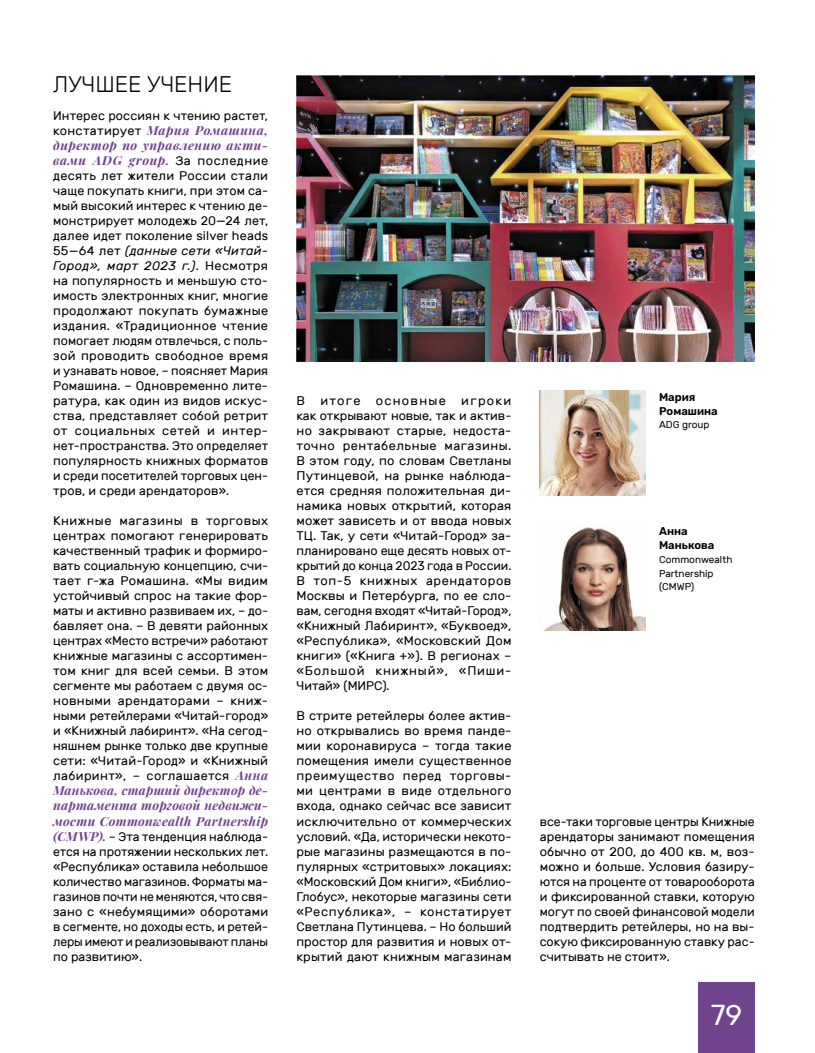
<style>
.page{position:relative;width:815px;height:1053px;background:#fff}
.page>*{position:absolute;margin:0;border:0;box-sizing:border-box;transform-origin:0 0}
.t1{font:28.75px "Rubik";color:#fff}
.t2{font:300 22.5px "Rubik";color:#000}
.t3{font:12.5px/15px "Rubik";letter-spacing:.005em;color:#000;text-align:justify}
.t4{font:italic 700 12.5px/15px "Playfair Display";letter-spacing:.025em;color:#70448d;text-align:justify}
.t5{font:600 11.25px/13.8px "Rubik";color:#000}
.t6{font:10px/13.8px "Rubik";color:#000}
.s1{font-family:"Rubik";font-weight:400;font-style:normal;color:#000}
.s2{font-style:italic}
.s3{font-family:"Playfair Display";font-weight:700;font-style:italic;color:#70448d}
</style>
<div class="page">
<div style="left:698px;top:981px;width:57px;height:71px;background:#70448d"></div>
<img style="left:540px;top:390px;width:105px;height:105px">
<img style="left:543px;top:526px;width:102px;height:104px">
<img style="left:296px;top:75px;width:459px;height:286px">
<h2 class="t2" style="left:53px;top:72px;width:180px">ЛУЧШЕЕ УЧЕНИЕ</h2>
<p class="t3" style="left:53px;top:108px;width:216px">Интерес россиян к чтению растет,</p>
<p class="t4" style="left:53px;top:122px;width:216px"><span class="s1">констатирует</span> Мария Ромашина, директор по управлению акти&shy;вами ADG group. <span class="s1">За последние</span></p>
<p class="t3" style="left:53px;top:168px;width:217px">десять лет жители России стали чаще покупать книги, при этом са&shy;мый высокий интерес к чтению де&shy;монстрирует молодежь 20—24 лет, далее идет поколение silver heads 55—64 лет <span class="s2">(данные сети «Читай-Город», март 2023 г.)</span>. Несмотря на популярность и меньшую сто&shy;имость электронных книг, многие продолжают покупать бумажные издания. «Традиционное чтение помогает людям отвлечься, с поль&shy;зой проводить свободное время и узнавать новое, – поясняет Мария Ромашина. – Одновременно лите&shy;ратура, как один из видов искус&shy;ства, представляет собой ретрит от социальных сетей и интер&shy;нет-пространства. Это определяет популярность книжных форматов и среди посетителей торговых цен&shy;тров, и среди арендаторов».</p>
<p class="t3" style="left:53px;top:513px;width:217px">Книжные магазины в торговых центрах помогают генерировать качественный трафик и формиро&shy;вать социальную концепцию, счи&shy;тает г-жа Ромашина. «Мы видим устойчивый спрос на такие фор&shy;маты и активно развиваем их, – до&shy;бавляет она. – В девяти районных центрах «Место встречи» работают книжные магазины с ассортимен&shy;том книг для всей семьи. В этом сегменте мы работаем с двумя ос&shy;новными арендаторами – книж&shy;ными ретейлерами «Читай-город» и «Книжный лабиринт». «На сегод&shy;няшнем рынке только две крупные сети: «Читай-Город» и «Книжный лабиринт», – соглашается <span class="s3">Анна</span></p>
<p class="t4" style="left:53px;top:782px;width:216px">Манькова, старший директор де&shy;партамента торговой недвижи&shy;мости Commonwealth Partnership</p>
<p class="t3" style="left:53px;top:828px;width:217px"><span class="s3">(CMWP).</span> – Эта тенденция наблюда&shy;ется на протяжении нескольких лет. «Республика» оставила небольшое количество магазинов. Форматы ма&shy;газинов почти не меняются, что свя&shy;зано с «небумящими» оборотами в сегменте, но доходы есть, и ретей&shy;леры имеют и реализовывают планы по развитию».</p>
<p class="t3" style="left:296px;top:393px;width:217px">В итоге основные игроки как открывают новые, так и актив&shy;но закрывают старые, недоста&shy;точно рентабельные магазины.<br>В этом году, по словам Светланы Путинцевой, на рынке наблюда&shy;ется средняя положительная ди&shy;намика новых открытий, которая может зависеть и от ввода новых ТЦ. Так, у сети «Читай-Город» за&shy;планировано еще десять новых от&shy;крытий до конца 2023 года в России.<br>В топ-5 книжных арендаторов Москвы и Петербурга, по ее сло&shy;вам, сегодня входят «Читай-Город», «Книжный Лабиринт», «Буквоед», «Республика», «Московский Дом книги» («Книга +»). В регионах – «Большой книжный», «Пиши-Читай» (МИРС).</p>
<p class="t3" style="left:296px;top:708px;width:217px">В стрите ретейлеры более актив&shy;но открывались во время панде&shy;мии коронавируса – тогда такие помещения имели существенное преимущество перед торговы&shy;ми центрами в виде отдельного входа, однако сейчас все зависит исключительно от коммерческих условий. «Да, исторически некото&shy;рые магазины размещаются в по&shy;пулярных «стритовых» локациях: «Московский Дом книги», «Библио-Глобус», некоторые магазины сети «Республика», – констатирует Светлана Путинцева. – Но больший простор для развития и новых от&shy;крытий дают книжным магазинам</p>
<p class="t5" style="left:659px;top:390px;width:60px">Мария<br>Ромашина</p>
<p class="t6" style="left:659px;top:418px;width:52px">ADG group</p>
<p class="t5" style="left:659px;top:525px;width:57px">Анна<br>Манькова</p>
<p class="t6" style="left:659px;top:552px;width:75px">Commonwealth<br>Partnership (CMWP)</p>
<p class="t3" style="left:540px;top:813px;width:217px">все-таки торговые центры Книжные арендаторы занимают помещения обычно от 200, до 400 кв. м, воз&shy;можно и больше. Условия базиру&shy;ются на проценте от товарооборота и фиксированной ставки, которую могут по своей финансовой модели подтвердить ретейлеры, но на вы&shy;сокую фиксированную ставку рас&shy;считывать не стоит».</p>
<h1 class="t1" style="left:711px;top:998px;width:33px">79</h1>
</div>
